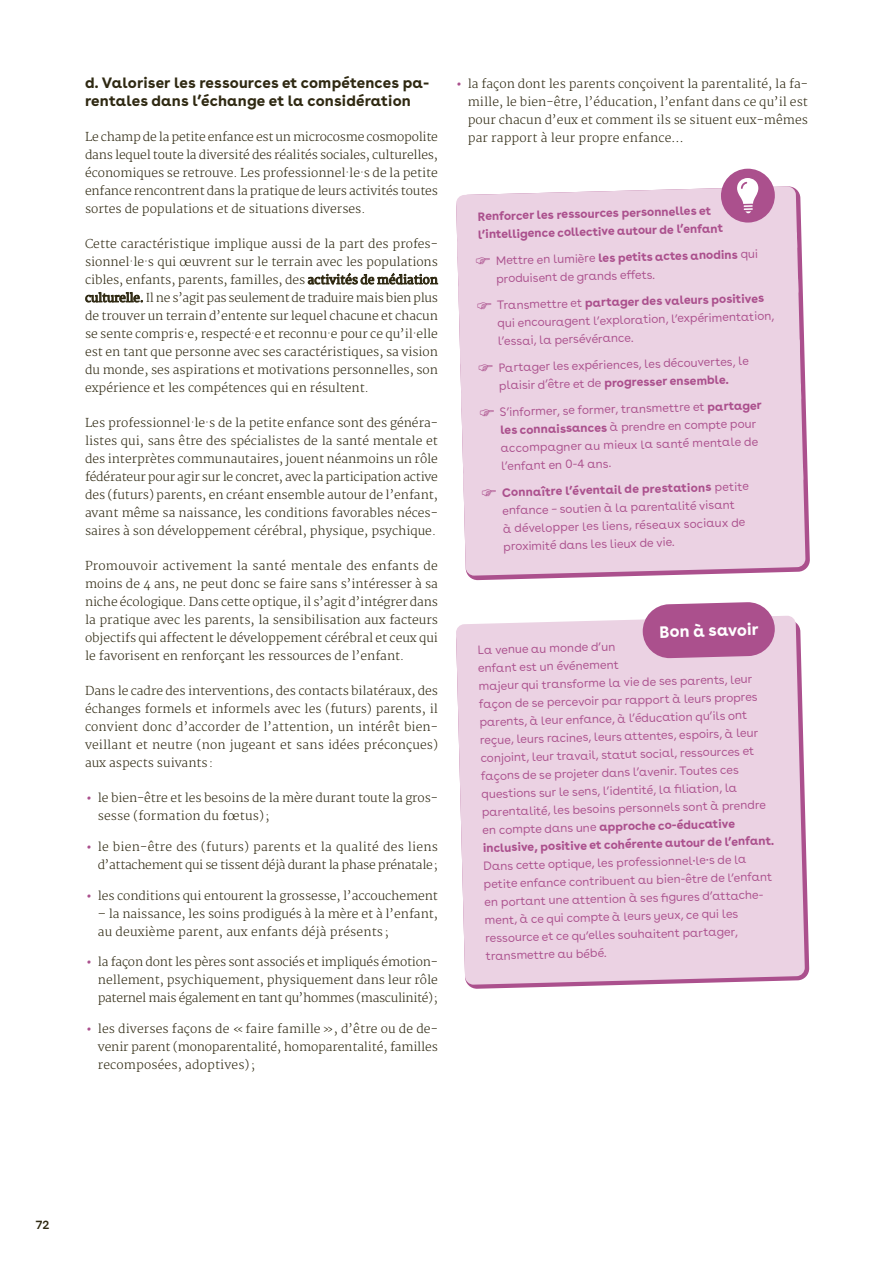
<style>
.page{position:relative;width:893px;height:1263px;background:#fff}
.page>*{position:absolute;margin:0;border:0;box-sizing:border-box;transform-origin:0 0}
.t1{font:700 16.5px "Buenos Aires";color:#fff}
.t2{font:700 15px/18px "Buenos Aires";letter-spacing:.01em;color:#2f2912}
.t3{font:300 12px/18px "Merriweather";color:#2f2912;text-align:justify}
.t4{font:12px/18px "Buenos Aires";color:#ab508d}
.t5{font:300 12px/18px "Merriweather";letter-spacing:-.025em;color:#2f2912;text-align:right}
.t6{font:700 12px/18px "Buenos Aires";color:#ab508d}
.t7{font:600 12px "Buenos Aires";color:#2f2912}
.s1{font-weight:400}
.s2{font-size:19.2px;color:#ab508d}
.s3{font-weight:700}
</style>
<div class="page">
<svg style="left:468px;top:377px;width:342px;height:203px"></svg>
<div style="left:721px;top:168px;width:54px;height:55px;background:#ab508d;border-radius:50%"></div>
<svg style="left:468px;top:810px;width:341px;height:179px"></svg>
<div style="left:456px;top:616px;width:349px;height:369px;background:#ebd2e3"></div>
<svg style="left:642px;top:602px;width:133px;height:56px;background:#b46399"></svg>
<svg style="left:456px;top:178px;width:349px;height:398px;background:#ead0e1"></svg>
<p class="t2" style="left:85px;top:72px;width:346px">d. Valoriser les ressources et compétences pa&shy;rentales dans l’échange et la considération</p>
<p class="t3" style="left:85px;top:128px;width:354px">Le champ de la petite enfance est un microcosme cosmopolite dans lequel toute la diversité des réalités sociales, culturelles, économiques se retrouve. Les professionnel·le·s de la petite enfance rencontrent dans la pratique de leurs activités toutes sortes de populations et de situations diverses.</p>
<p class="t3" style="left:85px;top:235px;width:354px">Cette caractéristique implique aussi de la part des profes&shy;sionnel·le·s qui œuvrent sur le terrain avec les populations cibles, enfants, parents, familles, des <span class="s1">activités de médiation culturelle.</span> Il ne s’agit pas seulement de traduire mais bien plus de trouver un terrain d’entente sur lequel chacune et chacun se sente compris·e, respecté·e et reconnu·e pour ce qu’il·elle est en tant que personne avec ses caractéristiques, sa vision du monde, ses aspirations et motivations personnelles, son expérience et les compétences qui en résultent.</p>
<p class="t3" style="left:85px;top:414px;width:354px">Les professionnel·le·s de la petite enfance sont des généra&shy;listes qui, sans être des spécialistes de la santé mentale et des interprètes communautaires, jouent néanmoins un rôle fédérateur pour agir sur le concret, avec la participation active des (futurs) parents, en créant ensemble autour de l’enfant, avant même sa naissance, les conditions favorables néces&shy;saires à son développement cérébral, physique, psychique.</p>
<p class="t3" style="left:85px;top:557px;width:354px">Promouvoir activement la santé mentale des enfants de moins de 4 ans, ne peut donc se faire sans s’intéresser à sa niche écologique. Dans cette optique, il s’agit d’intégrer dans la pratique avec les parents, la sensibilisation aux facteurs objectifs qui affectent le développement cérébral et ceux qui le favorisent en renforçant les ressources de l’enfant.</p>
<p class="t3" style="left:85px;top:682px;width:354px">Dans le cadre des interventions, des contacts bilatéraux, des échanges formels et informels avec les (futurs) parents, il convient donc d’accorder de l’attention, un intérêt bien&shy;veillant et neutre (non jugeant et sans idées préconçues) aux aspects suivants:</p>
<p class="t3" style="left:98px;top:789px;width:342px;text-indent:-13px"><span class="s2">•</span> le bien-être et les besoins de la mère durant toute la gros&shy;sesse (formation du fœtus);</p>
<p class="t5" style="left:85px;top:838px;width:354px"><span class="s2">•</span> le bien-être des (futurs) parents et la qualité des liens d’attachement qui se tissent déjà durant la phase prénatale;</p>
<p class="t3" style="left:85px;top:887px;width:354px"><span class="s2">•</span> les conditions qui entourent la grossesse, l’accouchement</p>
<p class="t3" style="left:98px;top:905px;width:342px">– la naissance, les soins prodigués à la mère et à l’enfant, au deuxième parent, aux enfants déjà présents ;</p>
<p class="t3" style="left:98px;top:953px;width:342px;text-indent:-13px"><span class="s2">•</span> la façon dont les pères sont associés et impliqués émotion&shy;nellement, psychiquement, physiquement dans leur rôle paternel mais également en tant qu’hommes (masculinité);</p>
<p class="t3" style="left:98px;top:1020px;width:342px;text-indent:-13px"><span class="s2">•</span> les diverses façons de «faire famille», d’être ou de de&shy;venir parent (monoparentalité, homoparentalité, familles recomposées, adoptives);</p>
<p class="t3" style="left:468px;top:75px;width:342px;text-indent:-13px"><span class="s2">•</span> la façon dont les parents conçoivent la parentalité, la fa&shy;mille, le bien-être, l’éducation, l’enfant dans ce qu’il est pour chacun d’eux et comment ils se situent eux-mêmes par rapport à leur propre enfance…</p>
<p class="t6" style="left:478px;top:205px;width:247px;rotate:-1deg">Renforcer les ressources personnelles et l’intelligence collective autour de l’enfant</p>
<p class="t4" style="left:496px;top:249px;width:264px;line-height:18.8px;rotate:-1deg">Mettre en lumière <span class="s3">les petits actes anodins</span> qui produisent de grands eff ets.</p>
<p class="t4" style="left:497px;top:293px;width:278px;line-height:18.5px;rotate:-1deg">Transmettre et <span class="s3">partager des valeurs positives </span>qui encouragent l’exploration, l’expérimentation, l’essai, la persévérance.</p>
<p class="t4" style="left:499px;top:356px;width:252px;rotate:-1deg">Partager les expériences, les découvertes, le plaisir d’être et de <span class="s3">progresser ensemble.</span></p>
<p class="t4" style="left:500px;top:401px;width:264px;line-height:17.2px;rotate:-1deg">S’informer, se former, transmettre et <span class="s3">partager les connaissances</span> à prendre en compte pour</p>
<p class="t4" style="left:501px;top:436px;width:259px;line-height:18.8px;rotate:-1deg">accompagner au mieux la santé mentale de l’enfant en 0-4 ans.</p>
<p class="t4" style="left:502px;top:481px;width:249px;rotate:-1deg"><span class="s3">Connaître l’éventail de prestations</span> petite enfance – soutien à la parentalité visant<br>à développer les liens, réseaux sociaux de proximité dans les lieux de vie.</p>
<h1 class="t1" style="left:659px;top:617px;width:101px;rotate:-1deg">Bon à savoir</h1>
<p class="t4" style="left:478px;top:639px;width:295px;rotate:-1deg">La venue au monde d’un<br>enfant est un événement<br>majeur qui transforme la vie de ses parents, leur façon de se percevoir par rapport à leurs propres parents, à leur enfance, à l’éducation qu’ils ont reçue, leurs racines, leurs attentes, espoirs, à leur conjoint, leur travail, statut social, ressources et façons de se projeter dans l’avenir. Toutes ces questions sur le sens, l’identité, la fi liation, la parentalité, les besoins personnels sont à prendre en compte dans une <span class="s3">approche co-éducative inclusive, positive et cohérente autour de l’enfant.</span></p>
<p class="t4" style="left:483px;top:855px;width:290px;rotate:-1deg">Dans cette optique, les professionnel·le·s de la petite enfance contribuent au bien-être de l’enfant en portant une attention à ses fi gures d’attache&shy;ment, à ce qui compte à leurs yeux, ce qui les ressource et ce qu’elles souhaitent partager, transmettre au bébé.</p>
<p class="t7" style="left:36px;top:1214px;width:15px">72</p>
</div>
